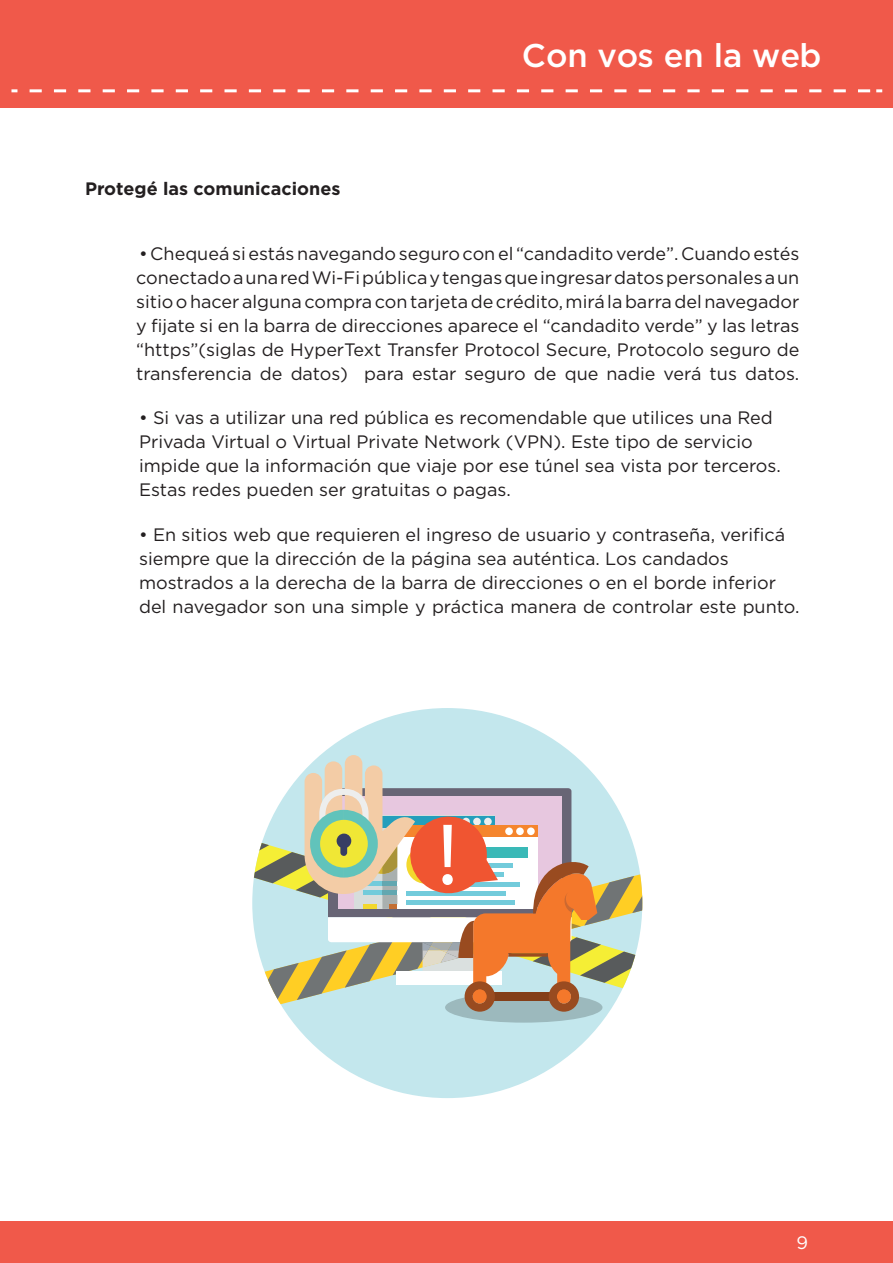
<style>
.page{position:relative;width:893px;height:1263px;background:#fff}
.page>*{position:absolute;margin:0;border:0;box-sizing:border-box;transform-origin:0 0}
.t1{font:500 32.85px "Gotham";color:#fff}
.t2{font:18px/24px "Gotham";color:#231f20}
.t3{font:700 18px "Gotham";color:#231f20}
.t4{font:18px "Gotham";color:#fff}
</style>
<div class="page">
<div style="left:0;top:0;width:893px;height:108px;background:#f0594a"></div>
<div style="left:0;top:1221px;width:893px;height:42px;background:#f0594a"></div>
<svg style="left:11px;top:89px;width:6px;height:3px"></svg>
<svg style="left:30px;top:89px;width:840px;height:3px"></svg>
<svg style="left:876px;top:89px;width:6px;height:3px"></svg>
<div style="left:252px;top:708px;width:390px;height:390px;background:#c3e7ed;border-radius:50%"></div>
<svg style="left:252px;top:755px;width:390px;height:268px"></svg>
<p class="t3" style="left:85px;top:176px;width:257px">Protegé las comunicaciones</p>
<h1 class="t1" style="left:522px;top:34px;width:301px">Con vos en la web</h1>
<p class="t2" style="left:136px;top:241px;width:665px;text-align:justify">• Chequeá si estásnavegandoseguroconel “candaditoverde”. Cuandoestés conectadoaunaredWi-Fipúblicaytengasqueingresardatospersonalesaun sitio o hacer alguna compra con tarjeta de crédito, mirá la barra del navegador y fijate si en la barra de direcciones aparece el “candadito verde” y las letras “https”(siglas de HyperText Transfer Protocol Secure, Protocolo seguro de transferencia de datos) para estar seguro de que nadie verá tus datos.</p>
<p class="t2" style="left:139px;top:405px;width:643px">• Si vas a utilizar una red pública es recomendable que utilices una Red Privada Virtual o Virtual Private Network (VPN). Este tipo de servicio impide que la información que viaje por ese túnel sea vista por terceros.<br>Estas redes pueden ser gratuitas o pagas.</p>
<p class="t2" style="left:139px;top:522px;width:662px">• En sitios web que requieren el ingreso de usuario y contraseña, verificá siempre que la dirección de la página sea auténtica. Los candados mostrados a la derecha de la barra de direcciones o en el borde inferior del navegador son una simple y práctica manera de controlar este punto.</p>
<p class="t4" style="left:797px;top:1231px;width:13px">9</p>
</div>
